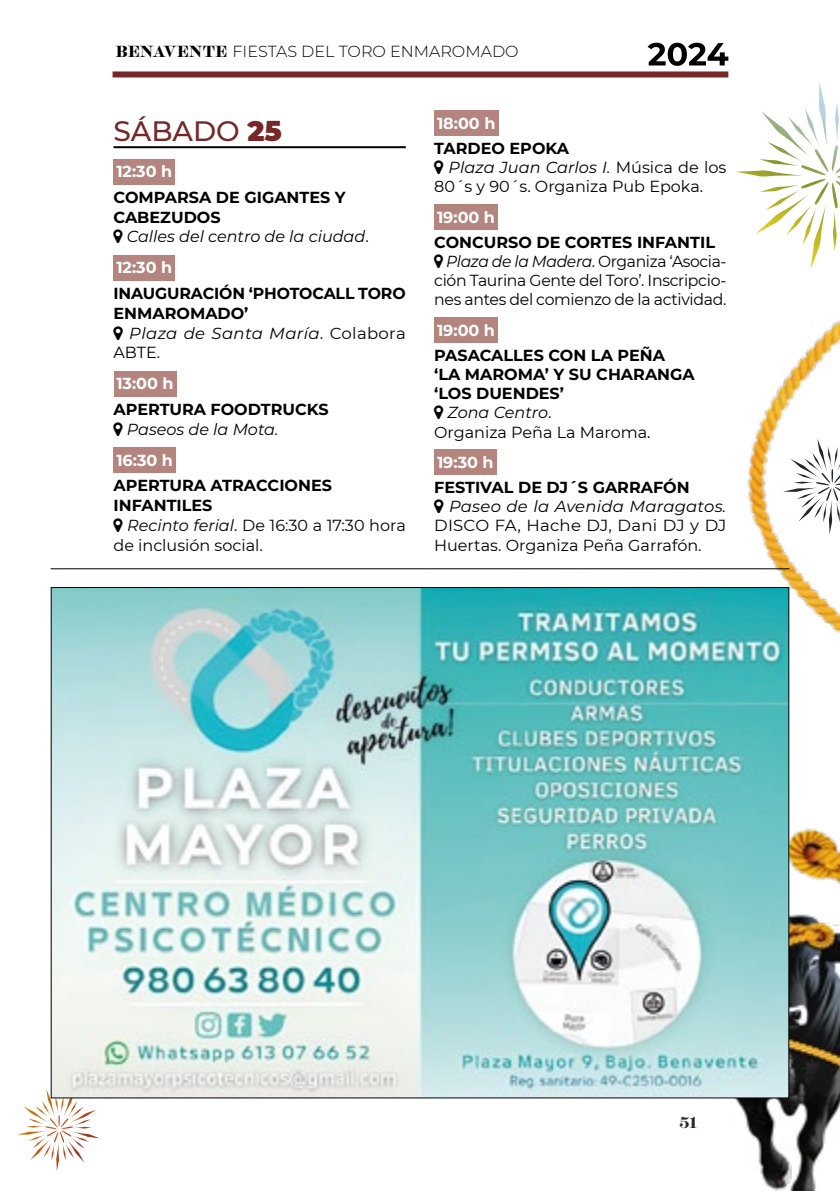
<style>
.page{position:relative;width:840px;height:1191px;background:#fff}
.page>*{position:absolute;margin:0;border:0;box-sizing:border-box;transform-origin:0 0}
.DIAS_PROGRAMA{font:500 28px "Montserrat";color:#742828}
.TEXTO_2024{font:16px/19.2px "Montserrat";color:#000}
.TEXTO_2024-2{font:700 16px/19.8px "Montserrat";color:#000}
.TEXTO_2024-3{font:italic 16px "Montserrat";color:#000}
.HORA_SECUNDARIA{font:700 16px "Montserrat";color:#fff}
.t1{font:300 16px "Montserrat";color:#000}
.TEXTO_2024-4{font:italic 16px/19.8px "Montserrat";letter-spacing:.02em;color:#000}
.t2{font:900 16px "Chapman Test";color:#202733}
.s1{font-family:"Chapman Test";font-weight:900}
.s2{font-weight:900}
.s3{font-style:normal}
.s4{font-style:italic}
</style>
<div class="page">
<img style="left:726px;top:321px;width:113px;height:564px">
<svg style="left:647px;top:43px;width:81px;height:23px"></svg>
<div style="left:112px;top:71px;width:616px;height:6px;background:#742828"></div>
<svg style="left:17px;top:1089px;width:83px;height:82px"></svg>
<svg style="left:736px;top:82px;width:104px;height:187px"></svg>
<svg style="left:782px;top:438px;width:57px;height:96px"></svg>
<img style="left:699px;top:885px;width:140px;height:306px">
<hr style="left:113px;top:146px;width:292px;height:2px;background:#000">
<div style="left:113px;top:159px;width:62px;height:25px;background:#b3857e"></div>
<div style="left:113px;top:255px;width:62px;height:25px;background:#b3857e"></div>
<div style="left:113px;top:371px;width:63px;height:25px;background:#b3857e"></div>
<div style="left:113px;top:447px;width:63px;height:25px;background:#b3857e"></div>
<hr style="left:51px;top:568px;width:738px;height:1px;background:#000">
<img style="left:53px;top:589px;width:733px;height:507px">
<div style="left:434px;top:111px;width:64px;height:25px;background:#b3857e"></div>
<div style="left:434px;top:204px;width:63px;height:26px;background:#b3857e"></div>
<div style="left:434px;top:317px;width:63px;height:26px;background:#b3857e"></div>
<div style="left:434px;top:450px;width:62px;height:25px;background:#b3857e"></div>
<p class="t1" style="left:115px;top:40px;width:404px"><span class="s1">BENAVENTE</span> FIESTAS DEL TORO ENMAROMADO</p>
<p class="DIAS_PROGRAMA" style="left:113px;top:111px;width:170px">SÁBADO <span class="s2">25</span></p>
<p class="HORA_SECUNDARIA" style="left:116px;top:160px;width:57px">12:30 h</p>
<p class="TEXTO_2024-2" style="left:113px;top:186px;width:234px">COMPARSA DE GIGANTES Y<br>CABEZUDOS</p>
<p class="TEXTO_2024-3" style="left:127px;top:226px;width:243px">Calles del centro de la ciudad<span class="s3">.</span></p>
<p class="HORA_SECUNDARIA" style="left:116px;top:256px;width:57px">12:30 h</p>
<p class="TEXTO_2024-2" style="left:113px;top:282px;width:293px">INAUGURACIÓN ‘PHOTOCALL TORO<br>ENMAROMADO’</p>
<p class="TEXTO_2024-4" style="left:113px;top:322px;width:293px;text-indent:16px">Plaza de Santa María<span class="s3">. Colabora<br>ABTE.</span></p>
<p class="HORA_SECUNDARIA" style="left:116px;top:372px;width:59px">13:00 h</p>
<p class="TEXTO_2024-2" style="left:113px;top:398px;width:216px">APERTURA FOODTRUCKS</p>
<p class="TEXTO_2024-3" style="left:127px;top:418px;width:153px">Paseos de la Mota.</p>
<p class="HORA_SECUNDARIA" style="left:116px;top:448px;width:58px">16:30 h</p>
<p class="TEXTO_2024-2" style="left:113px;top:475px;width:220px">APERTURA ATRACCIONES<br>INFANTILES</p>
<p class="TEXTO_2024" style="left:113px;top:514px;width:293px;line-height:19.8px;text-indent:14px"><span class="s4">Recinto ferial</span>. De 16:30 a 17:30 hora de inclusión social.</p>
<p class="HORA_SECUNDARIA" style="left:437px;top:112px;width:60px">18:00 h</p>
<p class="TEXTO_2024-2" style="left:434px;top:137px;width:136px">TARDEO EPOKA</p>
<p class="TEXTO_2024" style="left:434px;top:157px;width:293px;text-indent:14px"><span class="s4">Plaza Juan Carlos I.</span> Música de los<br>80´s y 90´s. Organiza Pub Epoka.</p>
<p class="HORA_SECUNDARIA" style="left:437px;top:205px;width:59px">19:00 h</p>
<p class="TEXTO_2024-2" style="left:434px;top:231px;width:282px">CONCURSO DE CORTES INFANTIL</p>
<p class="TEXTO_2024" style="left:434px;top:251px;width:293px;text-align:justify;text-indent:12px"><span class="s4">Plaza de la Madera</span>. Organiza ‘Asocia&shy;ción Taurina Gente del Toro’. Inscripcio&shy;nes antes del comienzo de la actividad.</p>
<p class="HORA_SECUNDARIA" style="left:437px;top:318px;width:59px">19:00 h</p>
<p class="TEXTO_2024-2" style="left:434px;top:344px;width:262px;line-height:19.2px">PASACALLES CON LA PEÑA ‘LA MAROMA’ Y SU CHARANGA ‘LOS DUENDES’</p>
<p class="TEXTO_2024-3" style="left:447px;top:401px;width:105px">Zona Centro<span class="s3">.</span></p>
<p class="TEXTO_2024" style="left:434px;top:422px;width:218px">Organiza Peña La Maroma.</p>
<p class="HORA_SECUNDARIA" style="left:437px;top:451px;width:58px">19:30 h</p>
<p class="TEXTO_2024-2" style="left:434px;top:476px;width:257px">FESTIVAL DE DJ´S GARRAFÓN</p>
<p class="TEXTO_2024" style="left:434px;top:496px;width:294px;text-align:justify;text-indent:15px"><span class="s4">Paseo de la Avenida Maragatos.<br></span>DISCO FA, Hache DJ, Dani DJ y DJ Huertas. Organiza Peña Garrafón.</p>
<p class="t2" style="left:679px;top:1116px;width:19px">51</p>
</div>
